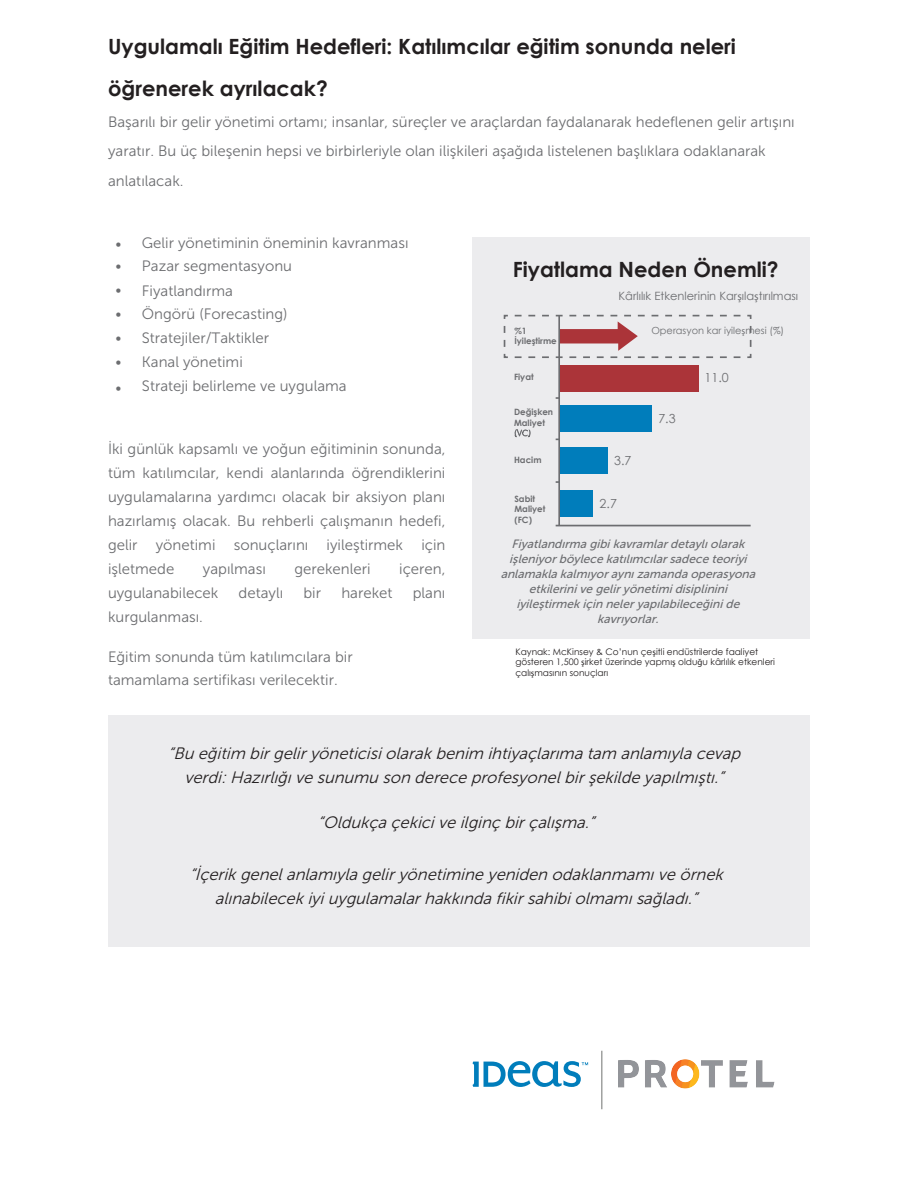
<style>
.page{position:relative;width:918px;height:1188px;background:#fff}
.page>*{position:absolute;margin:0;border:0;box-sizing:border-box;transform-origin:0 0}
.t1{font:700 21px/41.4px "Century Gothic";color:#231f20}
.t2{font:italic 16.5px/24px "Museo Sans 300";color:#231f20;text-align:center}
.t3{font:15px/24px "Museo Sans 300";color:#6c6d70}
.t4{font:12.45px "Century Gothic";color:#6c6d70}
.t5{font:italic 12px/15px "Museo Sans 500";color:#6c6d70;text-align:center}
.t6{font:11.4px "Century Gothic";color:#6c6d70}
.t7{font:9.75px "Century Gothic";color:#6c6d70}
.t8{font:9px/10.8px "Century Gothic";color:#231f20}
.t9{font:700 8.7px/10.5px "Century Gothic";color:#6c6d70}
.s1{font-family:"Myriad Pro"}
.s2{font-family:"Museo Sans 300";font-weight:400}
</style>
<div class="page">
<hr style="left:602px;top:1051px;width:1px;height:58px;background:#717271">
<svg style="left:472px;top:1061px;width:116px;height:26px"></svg>
<div style="left:472px;top:238px;width:338px;height:401px;background:#ececee"></div>
<div style="left:108px;top:716px;width:702px;height:231px;background:#ececee"></div>
<div style="left:559px;top:365px;width:140px;height:27px;background:#ab3439"></div>
<div style="left:559px;top:405px;width:93px;height:27px;background:#007dbb"></div>
<div style="left:559px;top:447px;width:48px;height:27px;background:#007dbb"></div>
<div style="left:559px;top:490px;width:34px;height:27px;background:#007dbb"></div>
<hr style="left:558px;top:316px;width:2px;height:210px;background:#6c6d70">
<hr style="left:556px;top:525px;width:195px;height:1px;background:#6c6d70">
<svg style="left:503px;top:314px;width:249px;height:45px"></svg>
<img style="left:619px;top:1059px;width:156px;height:30px">
<p class="t1" style="left:108px;top:25px;width:629px">Uygulamalı Eğitim Hedefleri: Katılımcılar eğitim sonunda neleri öğrenerek ayrılacak?</p>
<p class="t3" style="left:108px;top:107px;width:688px;line-height:29.5px">Başarılı bir gelir yönetimi ortamı; insanlar, süreçler ve araçlardan faydalanarak hedeflenen gelir artışını yaratır. Bu üç bileşenin hepsi ve birbirleriyle olan ilişkileri aşağıda listelenen başlıklara odaklanarak anlatılacak.</p>
<p class="t3" style="left:116px;top:231px;width:295px">• Gelir yönetiminin öneminin kavranması</p>
<p class="t3" style="left:116px;top:254px;width:178px">• Pazar segmentasyonu</p>
<p class="t3" style="left:116px;top:279px;width:119px">• Fiyatlandırma</p>
<p class="t3" style="left:116px;top:302px;width:174px">• Öngörü (Forecasting)</p>
<p class="t3" style="left:116px;top:326px;width:155px">• Stratejiler/Taktikler</p>
<p class="t3" style="left:116px;top:350px;width:129px">• Kanal yönetimi</p>
<p class="t3" style="left:116px;top:374px;width:233px">• Strateji belirleme ve uygulama</p>
<p class="t3" style="left:108px;top:437px;width:339px;text-align:justify">İki günlük kapsamlı ve yoğun eğitiminin sonunda, tüm katılımcılar, kendi alanlarında öğrendiklerini uygulamalarına yardımcı olacak bir aksiyon planı hazırlamış olacak. Bu rehberli çalışmanın hedefi, gelir yönetimi sonuçlarını iyileştirmek için işletmede</p>
<p class="t3" style="left:203px;top:557px;width:64px">yapılması</p>
<p class="t3" style="left:294px;top:557px;width:78px">gerekenleri</p>
<p class="t3" style="left:399px;top:557px;width:48px">içeren,</p>
<p class="t3" style="left:108px;top:581px;width:112px">uygulanabilecek</p>
<p class="t3" style="left:239px;top:581px;width:46px">detaylı</p>
<p class="t3" style="left:303px;top:581px;width:19px">bir</p>
<p class="t3" style="left:341px;top:581px;width:53px">hareket</p>
<p class="t3" style="left:413px;top:581px;width:34px">planı</p>
<p class="t3" style="left:108px;top:605px;width:97px">kurgulanması.</p>
<p class="t3" style="left:108px;top:646px;width:246px;line-height:22.5px">Eğitim sonunda tüm katılımcılara bir tamamlama sertifikası verilecektir.</p>
<p class="t1" style="left:513px;top:248px;width:267px">Fiyatlama Neden Önemli?</p>
<p class="t6" style="left:618px;top:289px;width:181px">Kârlılık Etkenlerinin Kar<span class="s1">ş</span>ıla<span class="s1">ş</span>tırılması</p>
<p class="t9" style="left:514px;top:325px;width:44px">%1<br>İyileştirme</p>
<p class="t7" style="left:651px;top:324px;width:134px">Operasyon kar iyile<span class="s1">ş</span>mesi (%)</p>
<p class="t9" style="left:514px;top:371px;width:21px">Fiyat</p>
<p class="t4" style="left:705px;top:370px;width:26px">11.0</p>
<p class="t9" style="left:514px;top:407px;width:41px">Değişken<br>Maliyet <span class="s2">(VC)</span></p>
<p class="t4" style="left:658px;top:411px;width:19px">7.3</p>
<p class="t9" style="left:514px;top:455px;width:29px">Hacim</p>
<p class="t4" style="left:614px;top:453px;width:19px">3.7</p>
<p class="t9" style="left:514px;top:493px;width:32px">Sabit<br>Maliyet (FC)</p>
<p class="t4" style="left:600px;top:495px;width:19px">2.7</p>
<p class="t5" style="left:501px;top:537px;width:260px">Fiyatlandırmagibikavramlardetaylıolarak işleniyorböylece katılımcılarsadece teoriyi anlamaklakalmıyoraynızamandaoperasyona etkilerinive geliryönetimidisiplinini iyileştirmekiçin neleryapılabileceğinide kavrıyorlar.</p>
<p class="t8" style="left:515px;top:646px;width:261px">Kaynak: McKinsey &amp; Co’nun çe<span class="s1">ş</span>itli endüstrilerde faaliyet gösteren 1,500 <span class="s1">ş</span>irket üzerinde yapmı<span class="s1">ş</span> oldu<span class="s1">ğ</span>u kârlılık etkenleri çalı<span class="s1">ş</span>masının sonuçları</p>
<p class="t2" style="left:168px;top:741px;width:579px">“Bu eğitim birgeliryöneticisiolarakbenim ihtiyaçlarımatam anlamıylacevap verdi:Hazırlığıve sunumu son derece profesyonelbirşekilde yapılmıştı.”</p>
<p class="t2" style="left:318px;top:811px;width:283px">“Oldukçaçekicive ilginç birçalışma.”</p>
<p class="t2" style="left:189px;top:863px;width:540px">“İçerikgenelanlamıylageliryönetimine yeniden odaklanmamıve örnek alınabilecekiyiuygulamalarhakkındafikirsahibiolmamısağladı.”</p>
</div>
